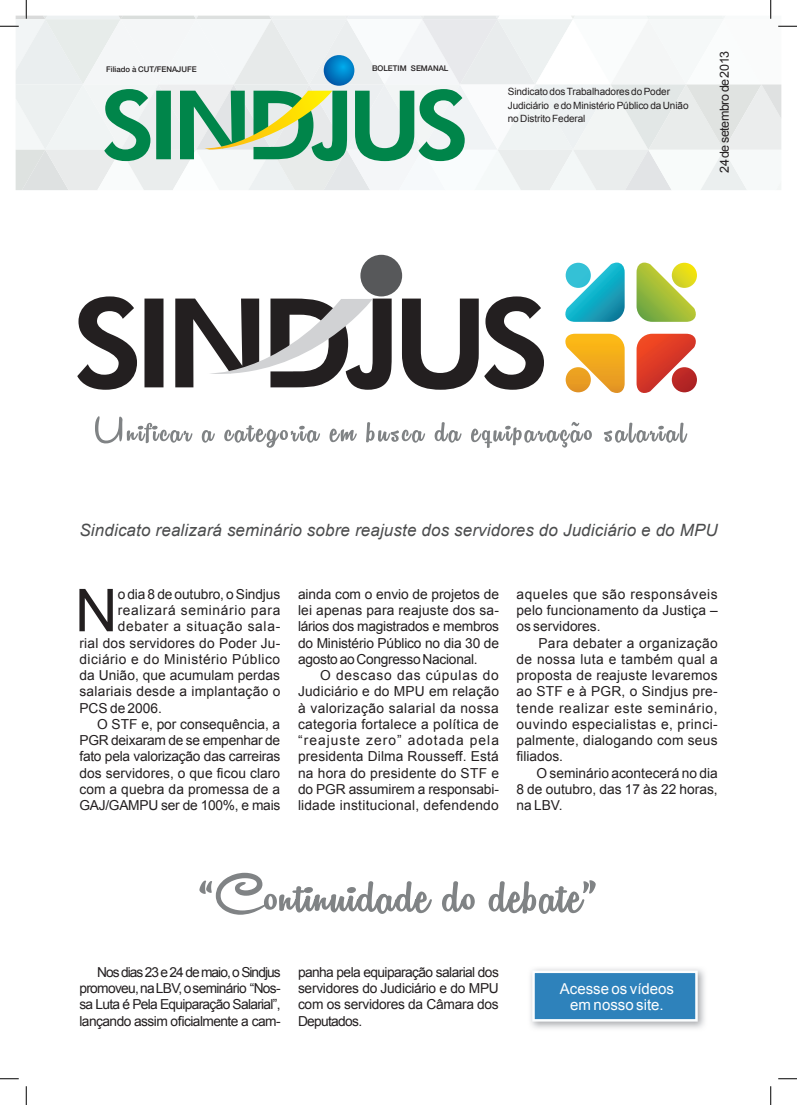
<style>
.page{position:relative;width:797px;height:1105px;background:#fff}
.page>*{position:absolute;margin:0;border:0;box-sizing:border-box;transform-origin:0 0}
.t1{font:59.12px "Arial";color:#231f20}
.t2{font:italic 17px "Arial";letter-spacing:.01em;color:#4b4c4d}
.t3{font:15px/16.2px "Arial";color:#fff;text-align:center}
.t4{font:13.75px/16.2px "Arial";color:#231f20;text-align:justify}
.t5{font:13.75px "Arial";letter-spacing:-.02em;color:#231f20}
.t6{font:13.75px "Arial";letter-spacing:.05em;color:#231f20}
.t7{font:13.75px "Arial";letter-spacing:.035em;color:#231f20}
.t8{font:13.75px "Arial";letter-spacing:.02em;color:#231f20}
.t9{font:12.5px "Arial";letter-spacing:-.03em;color:#231f20}
.t10{font:10px/13.8px "Arial";letter-spacing:-.01em;color:#231f20}
.t11{font:500 7.75px "Helvetica Neue LT";color:#231f20}
</style>
<div class="page">
<svg style="left:199px;top:873px;width:396px;height:42px"></svg>
<img style="left:530px;top:968px;width:175px;height:61px">
<div style="left:532px;top:970px;width:165px;height:51px;background:#2e82bb;border:2px solid #fbfdfe"></div>
<svg style="left:95px;top:416px;width:592px;height:32px"></svg>
<img style="left:565px;top:263px;width:59px;height:59px">
<img style="left:636px;top:334px;width:61px;height:59px">
<img style="left:636px;top:263px;width:61px;height:59px">
<img style="left:565px;top:334px;width:59px;height:59px">
<svg style="left:77px;top:296px;width:467px;height:94px"></svg>
<svg style="left:207px;top:299px;width:166px;height:81px"></svg>
<div style="left:360px;top:255px;width:42px;height:41px;background:#57585a;border-radius:50%"></div>
<svg style="left:0;top:1078px;width:19px;height:1px"></svg>
<svg style="left:778px;top:1078px;width:19px;height:1px"></svg>
<svg style="left:25px;top:1086px;width:2px;height:19px"></svg>
<svg style="left:0;top:0;width:797px;height:190px"></svg>
<svg style="left:770px;top:1086px;width:1px;height:19px"></svg>
<p class="t11" style="left:106px;top:65px;width:92px">Filiado à CUT/FENAJUFE</p>
<p class="t11" style="left:372px;top:64px;width:78px">BOLETIM SEMANAL</p>
<p class="t10" style="left:508px;top:85px;width:182px">Sindicato dos Trabalhadores do Poder<br>Judiciário e do Ministério Público da União no Distrito Federal</p>
<p class="t9" style="left:716px;top:173px;width:124px;rotate:-90deg">24 de setembro de 2013</p>
<p class="t2" style="left:79px;top:519px;width:639px">Sindicato realizará seminário sobre reajuste dos servidores do Judiciário e do MPU</p>
<h1 class="t1" style="left:75px;top:572px;width:44px">N</h1>
<p class="t4" style="left:118px;top:586px;width:164px">o dia 8 de outubro, o Sindjus</p>
<p class="t6" style="left:118px;top:601px;width:164px">realizará seminário para</p>
<p class="t6" style="left:118px;top:617px;width:164px">debater a situação sala-</p>
<p class="t4" style="left:79px;top:635px;width:202px">rial dos servidores do Poder Ju-</p>
<p class="t7" style="left:79px;top:650px;width:202px">diciário e do Ministério Público</p>
<p class="t4" style="left:79px;top:667px;width:202px">da União, que acumulam perdas</p>
<p class="t8" style="left:79px;top:682px;width:202px">salariais desde a implantação o</p>
<p class="t4" style="left:79px;top:700px;width:84px">PCS de 2006.</p>
<p class="t4" style="left:97px;top:716px;width:185px">O STF e, por consequência, a</p>
<p class="t5" style="left:79px;top:731px;width:202px">PGR deixaram de se empenhar de</p>
<p class="t5" style="left:79px;top:747px;width:202px">fato pela valorização das carreiras</p>
<p class="t4" style="left:79px;top:765px;width:202px">dos servidores, o que ficou claro</p>
<p class="t4" style="left:79px;top:781px;width:202px">com a quebra da promessa de a</p>
<p class="t5" style="left:79px;top:796px;width:202px">GAJ/GAMPU ser de 100%, e mais</p>
<p class="t4" style="left:298px;top:586px;width:202px">ainda com o envio de projetos de lei apenas para reajuste dos sa&shy;lários dos magistrados e membros do Ministério Público no dia 30 de agosto ao Congresso Nacional.</p>
<p class="t4" style="left:298px;top:667px;width:202px;text-indent:22px">O descaso das cúpulas do Judiciário e do MPU em relação à valorização salarial da nossa categoria fortalece a política de “reajuste zero” adotada pela presidenta Dilma Rousseff. Está na hora do presidente do STF e do PGR assumirem a responsabi&shy;lidade institucional, defendendo</p>
<p class="t4" style="left:516px;top:586px;width:203px">aqueles que são responsáveis pelo funcionamento da Justiça – os servidores.</p>
<p class="t4" style="left:516px;top:635px;width:203px;text-indent:22px">Para debater a organização de nossa luta e também qual a proposta de reajuste levaremos ao STF e à PGR, o Sindjus pre&shy;tende realizar este seminário, ouvindo especialistas e, princi&shy;palmente, dialogando com seus filiados.</p>
<p class="t4" style="left:516px;top:765px;width:203px;text-indent:20px">O seminário acontecerá no dia 8 de outubro, das 17 às 22 horas, na LBV.</p>
<p class="t4" style="left:79px;top:964px;width:203px;text-indent:18px">Nos dias 23 e 24 de maio, o Sindjus promoveu, na LBV, o seminário “Nos&shy;sa Luta é Pela Equiparação Salarial”, lançando assim oficialmente a cam-</p>
<p class="t4" style="left:298px;top:964px;width:202px">panha pela equiparação salarial dos servidores do Judiciário e do MPU com os servidores da Câmara dos Deputados.</p>
<p class="t3" style="left:560px;top:980px;width:116px">Acesse os vídeos em nosso site.</p>
</div>
